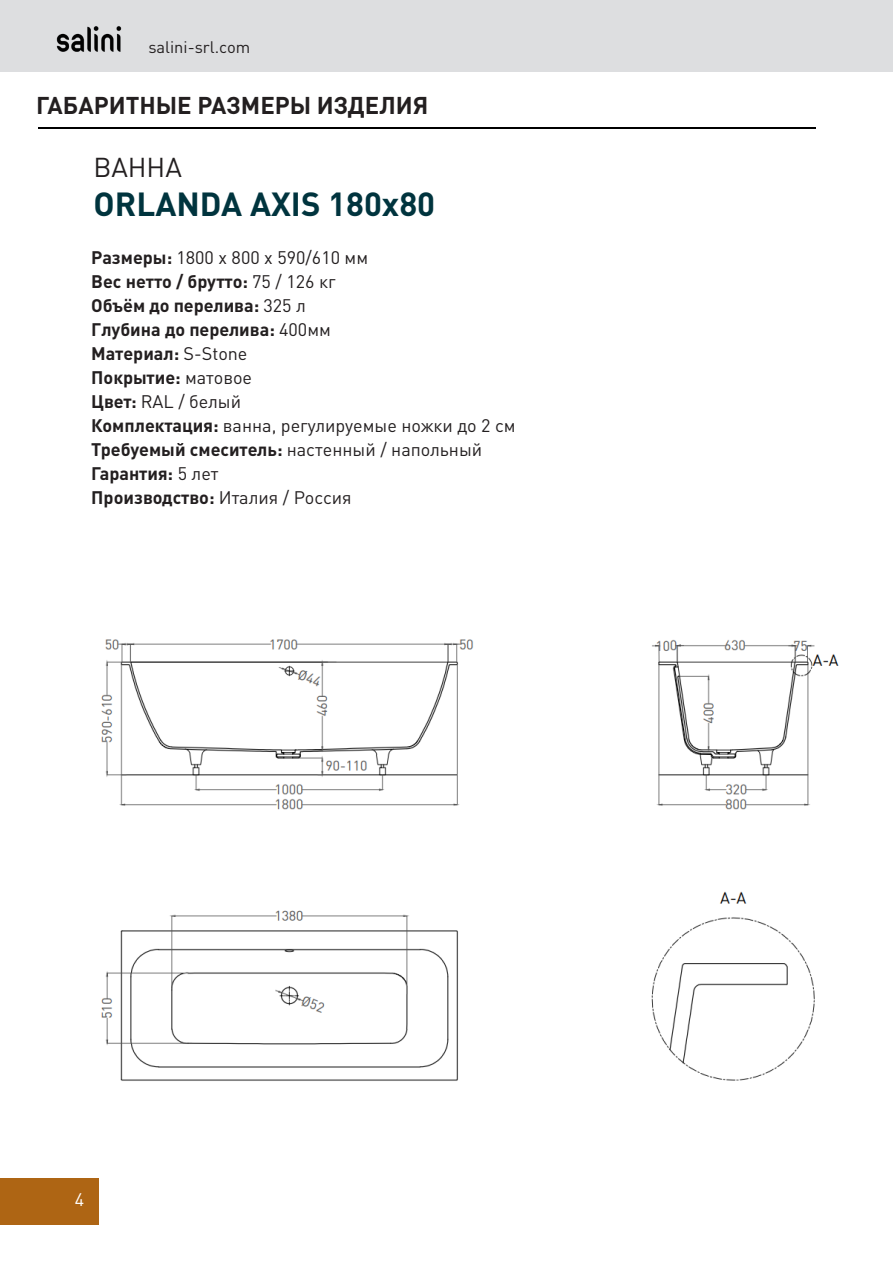
<style>
.page{position:relative;width:893px;height:1263px;background:#fff}
.page>*{position:absolute;margin:0;border:0;box-sizing:border-box;transform-origin:0 0}
.t1{font:700 33px "DIN Pro";color:#00343e}
.t2{font:27px "DIN Pro";letter-spacing:-.005em;color:#231f20}
.t3{font:700 24px "DIN Pro";color:#231f20}
.t4{font:700 18px "DIN Pro";color:#231f20}
.t5{font:18px "DIN Pro";color:#231f20}
.t6{font:18px "DIN Pro";color:#fff}
.t7{font:16.5px "DIN Pro";color:#231f20}
.s1{font-weight:700}
.s2{font-weight:400}
</style>
<div class="page">
<div style="left:0;top:0;width:893px;height:72px;background:#dddee0"></div>
<img style="left:56px;top:26px;width:66px;height:26px">
<hr style="left:38px;top:127px;width:778px;height:2px;background:#000">
<div style="left:0;top:1178px;width:98px;height:46px;background:#ae6514"></div>
<img style="left:101px;top:639px;width:738px;height:442px">
<p class="t7" style="left:148px;top:34px;width:103px">salini-srl.com</p>
<p class="t3" style="left:36px;top:85px;width:394px">ГАБАРИТНЫЕ РАЗМЕРЫ ИЗДЕЛИЯ</p>
<p class="t2" style="left:94px;top:146px;width:90px">ВАННА</p>
<p class="t1" style="left:94px;top:177px;width:343px">ORLANDA AXIS 180x80</p>
<p class="t5" style="left:91px;top:243px;width:278px"><span class="s1">Размеры:</span> 1800 x 800 x 590/610 мм</p>
<p class="t4" style="left:91px;top:267px;width:246px">Вес нетто / брутто: <span class="s2">75 / 126 кг</span></p>
<p class="t4" style="left:91px;top:291px;width:216px">Объём до перелива: <span class="s2">325 л</span></p>
<p class="t4" style="left:91px;top:315px;width:241px">Глубина до перелива: <span class="s2">400мм</span></p>
<p class="t4" style="left:91px;top:339px;width:158px">Материал: <span class="s2">S-Stone</span></p>
<p class="t4" style="left:91px;top:363px;width:162px">Покрытие: <span class="s2">матовое</span></p>
<p class="t5" style="left:91px;top:387px;width:151px"><span class="s1">Цвет:</span> RAL / белый</p>
<p class="t5" style="left:91px;top:411px;width:426px"><span class="s1">Комплектация:</span> ванна, регулируемые ножки до 2 см</p>
<p class="t4" style="left:91px;top:435px;width:393px">Требуемый смеситель: <span class="s2">настенный / напольный</span></p>
<p class="t4" style="left:91px;top:459px;width:129px">Гарантия: <span class="s2">5 лет</span></p>
<p class="t4" style="left:91px;top:483px;width:262px">Производство: <span class="s2">Италия / Россия</span></p>
<p class="t6" style="left:75px;top:1185px;width:11px">4</p>
</div>
